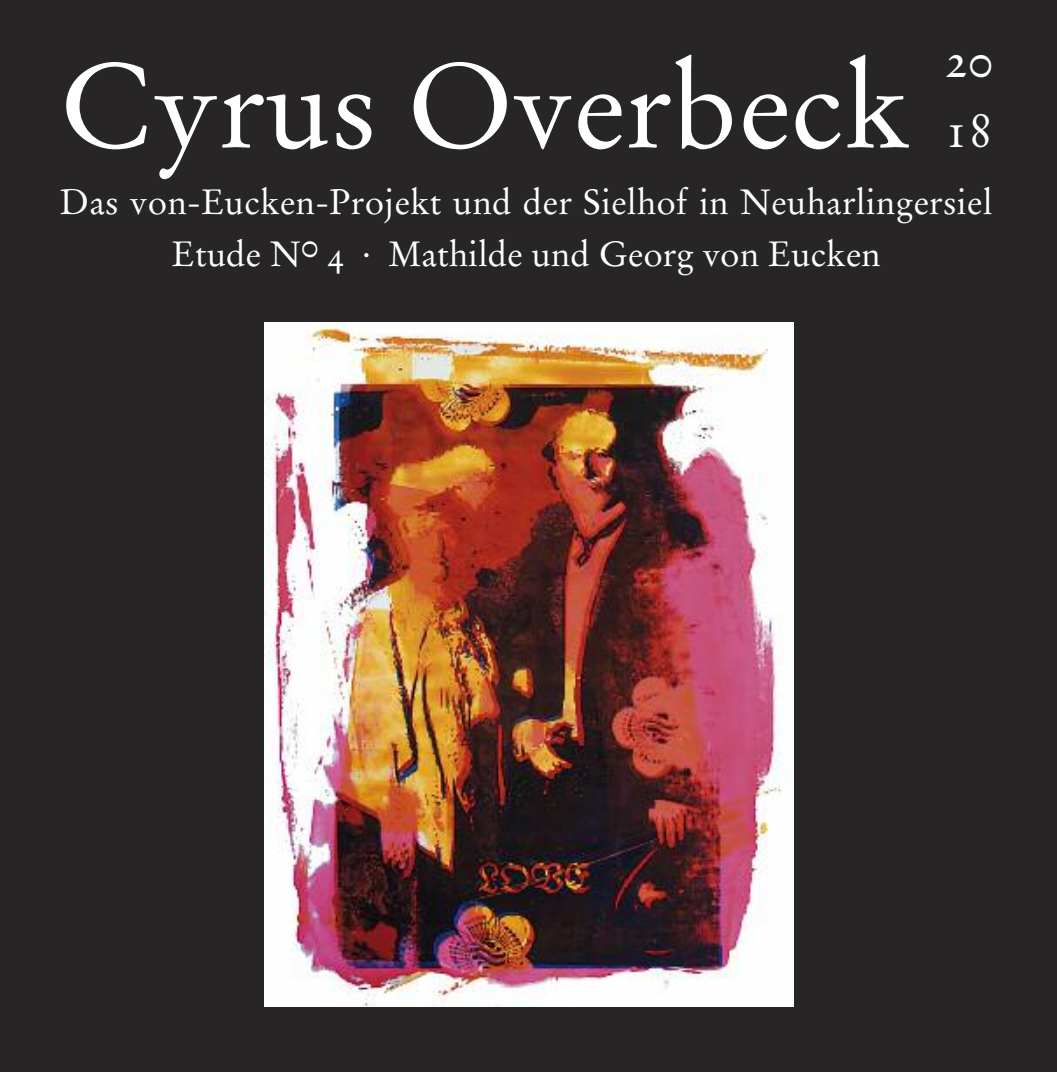
<style>
.page{position:relative;width:1057px;height:1072px;background:#fff}
.page>*{position:absolute;margin:0;border:0;box-sizing:border-box;transform-origin:0 0}
.t1{font:119px "Stempel Garamond Roman Os F";color:#fff}
.t2{font:49px/70px "Stempel Garamond Roman Os F";color:#fff}
.t3{font:35px/52.5px "Stempel Garamond Roman Os F";letter-spacing:.005em;color:#fff;text-align:center}
</style>
<div class="page">
<div style="left:0;top:0;width:1057px;height:1071px;background:#272526"></div>
<img style="left:264px;top:322px;width:530px;height:684px">
<h1 class="t1" style="left:60px;top:55px;width:851px">Cyrus Overbeck</h1>
<p class="t3" style="left:60px;top:178px;width:934px">Das von-Eucken-Projekt und der Sielhof in Neuharlingersiel<br>Etude N0 4 · Mathilde und Georg von Eucken</p>
<h2 class="t2" style="left:944px;top:30px;width:50px">20<br>18</h2>
</div>
